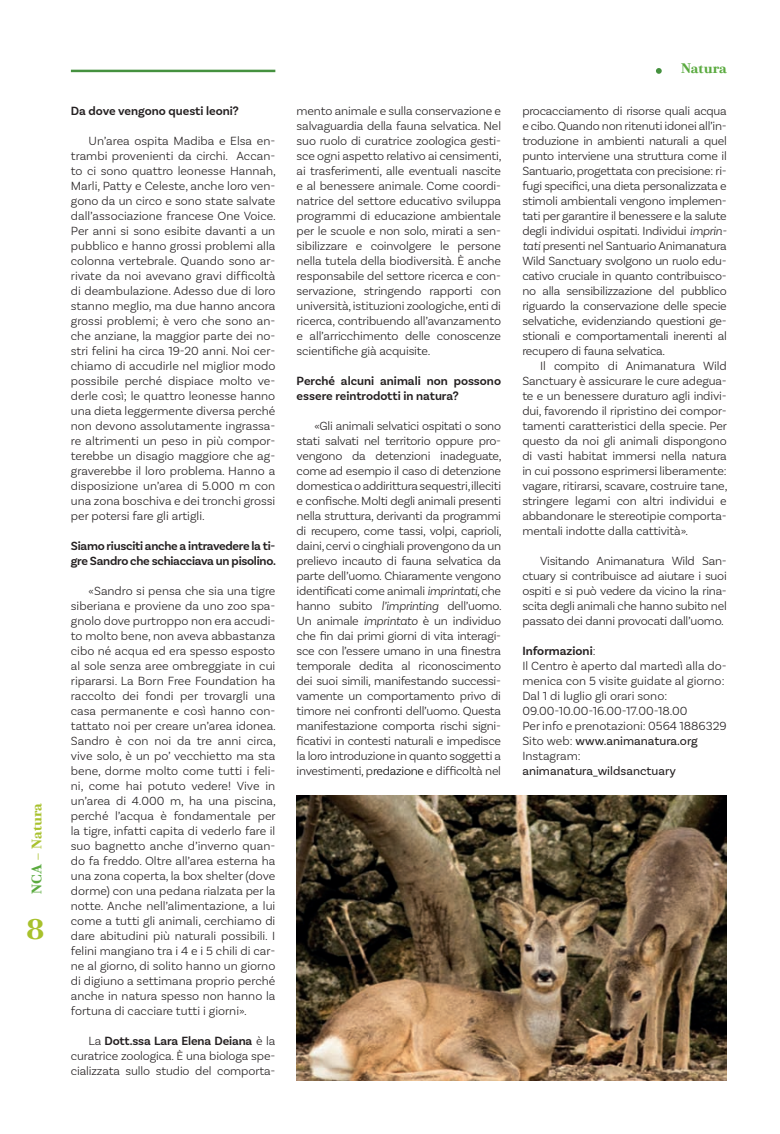
<style>
.page{position:relative;width:780px;height:1134px;background:#fff}
.page>*{position:absolute;margin:0;border:0;box-sizing:border-box;transform-origin:0 0}
.t1{font:28.12px "Bodoni PTVF";color:#a8c12c}
.t2{font:13.75px "Bodoni PTVF";letter-spacing:-.01em;color:#a8c12c}
.t3{font:13.75px "Bodoni PTVF";letter-spacing:-.005em;color:#5aaa3f}
.t4{font:300 12.5px/15px "Basic Sans";letter-spacing:-.01em;color:#231f20;text-align:justify}
.t5{font:600 12.5px/15px "Basic Sans";letter-spacing:-.015em;color:#231f20}
.t6{font:12.5px "Basic Sans";color:#231f20}
.s1{color:#5aaa3f}
.s2{font-weight:600}
.s3{font-style:italic}
.s4{color:#000001}
.s5{font-weight:400}
</style>
<div class="page">
<hr style="left:71px;top:70px;width:204px;height:2px;background:#45913f">
<svg style="left:656px;top:68px;width:5px;height:6px"></svg>
<img style="left:296px;top:796px;width:430px;height:285px">
<p class="t2" style="left:27px;top:894px;width:92px;rotate:-90deg"><span class="s1">NCA</span> – Natura</p>
<h1 class="t1" style="left:26px;top:909px;width:20px">8</h1>
<p class="t5" style="left:71px;top:103px;width:169px">Da dove vengono questi leoni?</p>
<p class="t4" style="left:71px;top:133px;width:206px;text-indent:18px">Un’area ospita Madiba e Elsa en&shy;trambi provenienti da circhi. Accan&shy;to ci sono quattro leonesse Hannah, Marli, Patty e Celeste, anche loro ven&shy;gono da un circo e sono state salvate dall’associazione francese One Voice.<br>Per anni si sono esibite davanti a un pubblico e hanno grossi problemi alla colonna vertebrale. Quando sono ar&shy;rivate da noi avevano gravi difficoltà di deambulazione. Adesso due di loro stanno meglio, ma due hanno ancora grossi problemi; è vero che sono an&shy;che anziane, la maggior parte dei no&shy;stri felini ha circa 19-20 anni. Noi cer&shy;chiamo di accudirle nel miglior modo possibile perché dispiace molto ve&shy;derle così; le quattro leonesse hanno una dieta leggermente diversa perché non devono assolutamente ingrassa&shy;re altrimenti un peso in più compor&shy;terebbe un disagio maggiore che ag&shy;graverebbe il loro problema. Hanno a disposizione un’area di 5.000 m con una zona boschiva e dei tronchi grossi per potersi fare gli artigli.</p>
<p class="t5" style="left:71px;top:538px;width:206px">Siamo riusciti anche a intravedere la ti&shy;gre Sandro che schiacciava un pisolino.</p>
<p class="t4" style="left:71px;top:583px;width:206px;text-indent:18px">«Sandro si pensa che sia una tigre siberiana e proviene da uno zoo spa&shy;gnolo dove purtroppo non era accudi&shy;to molto bene, non aveva abbastanza cibo né acqua ed era spesso esposto al sole senza aree ombreggiate in cui ripararsi. La Born Free Foundation ha raccolto dei fondi per trovargli una casa permanente e così hanno con&shy;tattato noi per creare un’area idonea.<br>Sandro è con noi da tre anni circa, vive solo, è un po’ vecchietto ma sta bene, dorme molto come tutti i feli&shy;ni, come hai potuto vedere! Vive in un’area di 4.000 m, ha una piscina, perché l’acqua è fondamentale per la tigre, infatti capita di vederlo fare il suo bagnetto anche d’inverno quan&shy;do fa freddo. Oltre all’area esterna ha una zona coperta, la box shelter (dove dorme) con una pedana rialzata per la notte. Anche nell’alimentazione, a lui come a tutti gli animali, cerchiamo di dare abitudini più naturali possibili. I felini mangiano tra i 4 e i 5 chili di car&shy;ne al giorno, di solito hanno un giorno di digiuno a settimana proprio perché anche in natura spesso non hanno la fortuna di cacciare tutti i giorni».</p>
<p class="t4" style="left:71px;top:1033px;width:206px;text-indent:18px">La <span class="s2">Dott.ssa Lara Elena Deiana</span> è la curatrice zoologica. È una biologa spe&shy;cializzata sullo studio del comporta-</p>
<p class="t4" style="left:296px;top:103px;width:206px">mento animale e sulla conservazione e salvaguardia della fauna selvatica. Nel suo ruolo di curatrice zoologica gesti&shy;sce ogni aspetto relativo ai censimenti, ai trasferimenti, alle eventuali nascite e al benessere animale. Come coordi&shy;natrice del settore educativo sviluppa programmi di educazione ambientale per le scuole e non solo, mirati a sen&shy;sibilizzare e coinvolgere le persone nella tutela della biodiversità. È anche responsabile del settore ricerca e con&shy;servazione, stringendo rapporti con università, istituzioni zoologiche, enti di ricerca, contribuendo all’avanzamento e all’arricchimento delle conoscenze scientifiche già acquisite.</p>
<p class="t5" style="left:296px;top:373px;width:206px">Perché alcuni animali non possono essere reintrodotti in natura?</p>
<p class="t4" style="left:296px;top:418px;width:206px;text-indent:18px">«Gli animali selvatici ospitati o sono stati salvati nel territorio oppure pro&shy;vengono da detenzioni inadeguate, come ad esempio il caso di detenzione domestica o addirittura sequestri, illeciti e confische. Molti degli animali presenti nella struttura, derivanti da programmi di recupero, come tassi, volpi, caprioli, daini, cervi o cinghiali provengono da un prelievo incauto di fauna selvatica da parte dell’uomo. Chiaramente vengono identificati come animali <span class="s3">imprintati</span>, che hanno subito <span class="s3">l’imprinting</span> dell’uomo.<br>Un animale <span class="s3">imprintato</span> è un individuo che fin dai primi giorni di vita interagi&shy;sce con l’essere umano in una finestra temporale dedita al riconoscimento dei suoi simili, manifestando successi&shy;vamente un comportamento privo di timore nei confronti dell’uomo. Questa manifestazione comporta rischi signi&shy;ficativi in contesti naturali e impedisce la loro introduzione in quanto soggetti a investimenti, p<span class="s4">redazione</span> e difficoltà nel</p>
<p class="t3" style="left:681px;top:59px;width:47px">Natura</p>
<p class="t4" style="left:522px;top:103px;width:206px">procacciamento di risorse quali acqua e cibo. Quando non ritenuti idonei all’in&shy;troduzione in ambienti naturali a quel punto interviene una struttura come il Santuario, progettata con precisione: ri&shy;fugi specifici, una dieta personalizzata e stimoli ambientali vengono implemen&shy;tati per garantire il benessere e la salute degli individui ospitati. Individui <span class="s3">imprin&shy;tati</span> presenti nel Santuario Animanatura Wild Sanctuary svolgono un ruolo edu&shy;cativo cruciale in quanto contribuisco&shy;no alla sensibilizzazione del pubblico riguardo la conservazione delle specie selvatiche, evidenziando questioni ge&shy;stionali e comportamentali inerenti al recupero di fauna selvatica.</p>
<p class="t4" style="left:522px;top:358px;width:206px;text-indent:18px">Il compito di Animanatura Wild Sanctuary è assicurare le cure adegua&shy;te e un benessere duraturo agli indivi&shy;dui, favorendo il ripristino dei compor&shy;tamenti caratteristici della specie. Per questo da noi gli animali dispongono di vasti habitat immersi nella natura in cui possono esprimersi liberamente: vagare, ritirarsi, scavare, costruire tane, stringere legami con altri individui e abbandonare le stereotipie comporta&shy;mentali indotte dalla cattività».</p>
<p class="t4" style="left:522px;top:553px;width:206px;text-indent:18px">Visitando Animanatura Wild San&shy;ctuary si contribuisce ad aiutare i suoi ospiti e si può vedere da vicino la rina&shy;scita degli animali che hanno subito nel passato dei danni provocati dall’uomo.</p>
<p class="t4" style="left:522px;top:643px;width:206px;text-align:left"><span class="s2">Informazioni</span>:<br>Il Centro è aperto dal martedì alla do&shy;menica con 5 visite guidate al giorno:<br>Dal 1 di luglio gli orari sono:<br>09.00-10.00-16.00-17.00-18.00<br>Per info e prenotazioni: 0564 1886329<br>Sito web: <span class="s5">www.animanatura.org<br></span>Instagram:</p>
<p class="t6" style="left:522px;top:763px;width:155px">animanatura_wildsanctuary</p>
</div>
